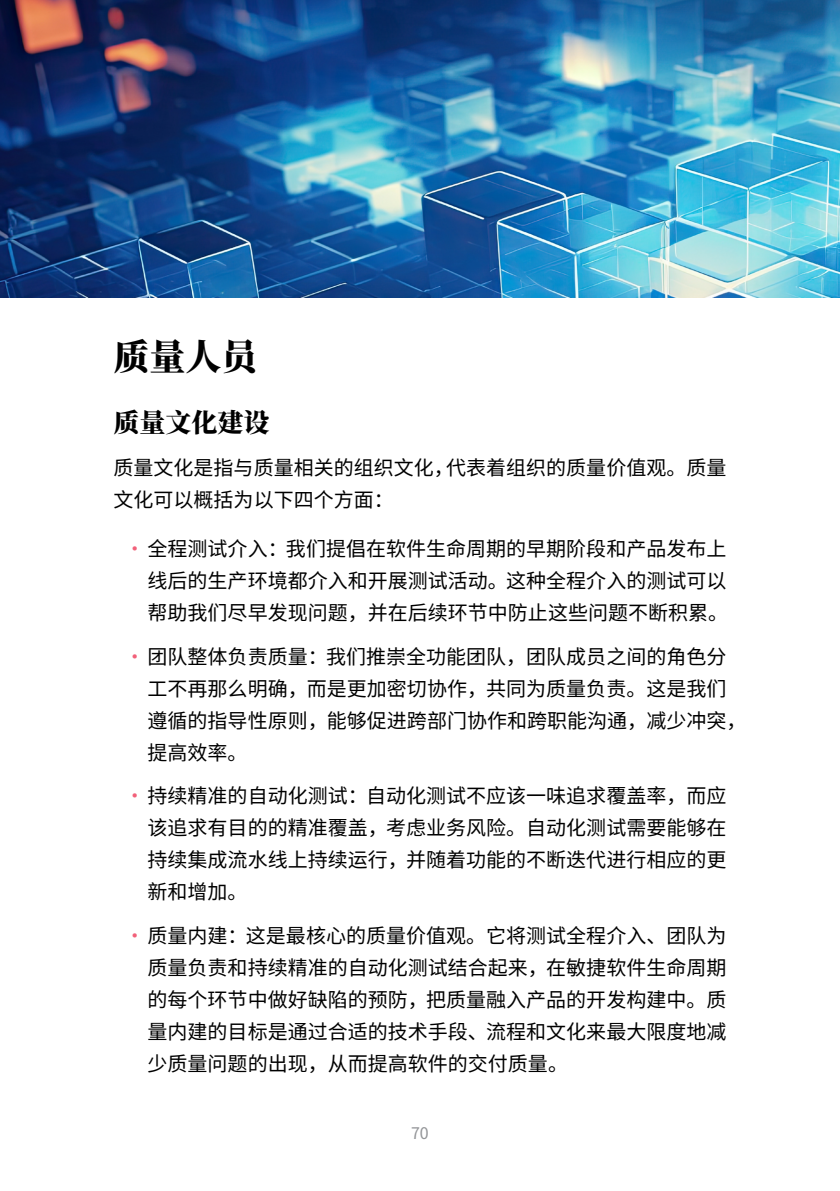
<style>
.page{position:relative;width:840px;height:1191px;background:#fff}
.page>*{position:absolute;margin:0;border:0;box-sizing:border-box;transform-origin:0 0}
.H2_TW_CN{font:900 36px "Noto Serif SC";color:#000}
.H3_TW_CN{font:900 26px "Noto Serif SC";color:#000}
.Paragraph_TW_CN{font:20px/32px "Noto Sans SC";color:#000;text-align:justify}
.t1{font:16px "Noto Sans SC";color:#939598}
.s1{color:#f2617a}
</style>
<div class="page">
<img style="left:0;top:0;width:839px;height:298px">
<h2 class="H2_TW_CN" style="left:113px;top:336px;width:145px">质量人员</h2>
<h3 class="H3_TW_CN" style="left:113px;top:408px;width:157px">质量文化建设</h3>
<p class="Paragraph_TW_CN" style="left:113px;top:452px;width:614px">质量文化是指与质量相关的组织文化，代表着组织的质量价值观。质量文化可以概括为以下四个方面：</p>
<p class="Paragraph_TW_CN" style="left:147px;top:533px;width:582px;text-indent:-23px"><span class="s1">•</span>全程测试介入：我们提倡在软件生命周期的早期阶段和产品发布上线后的生产环境都介入和开展测试活动。这种全程介入的测试可以帮助我们尽早发现问题，并在后续环节中防止这些问题不断积累。</p>
<p class="Paragraph_TW_CN" style="left:147px;top:641px;width:600px;text-align:left;text-indent:-23px"><span class="s1">•</span>团队整体负责质量：我们推崇全功能团队，团队成员之间的角色分工不再那么明确，而是更加密切协作，共同为质量负责。这是我们遵循的指导性原则，能够促进跨部门协作和跨职能沟通，减少冲突，提高效率。</p>
<p class="Paragraph_TW_CN" style="left:147px;top:780px;width:580px;text-indent:-23px"><span class="s1">•</span>持续精准的自动化测试：自动化测试不应该一味追求覆盖率，而应该追求有目的的精准覆盖，考虑业务风险。自动化测试需要能够在持续集成流水线上持续运行，并随着功能的不断迭代进行相应的更新和增加。</p>
<p class="Paragraph_TW_CN" style="left:147px;top:919px;width:580px;text-indent:-23px"><span class="s1">•</span>质量内建：这是最核心的质量价值观。它将测试全程介入、团队为质量负责和持续精准的自动化测试结合起来，在敏捷软件生命周期的每个环节中做好缺陷的预防，把质量融入产品的开发构建中。质量内建的目标是通过合适的技术手段、流程和文化来最大限度地减少质量问题的出现，从而提高软件的交付质量。</p>
<p class="t1" style="left:411px;top:1124px;width:19px">70</p>
</div>
